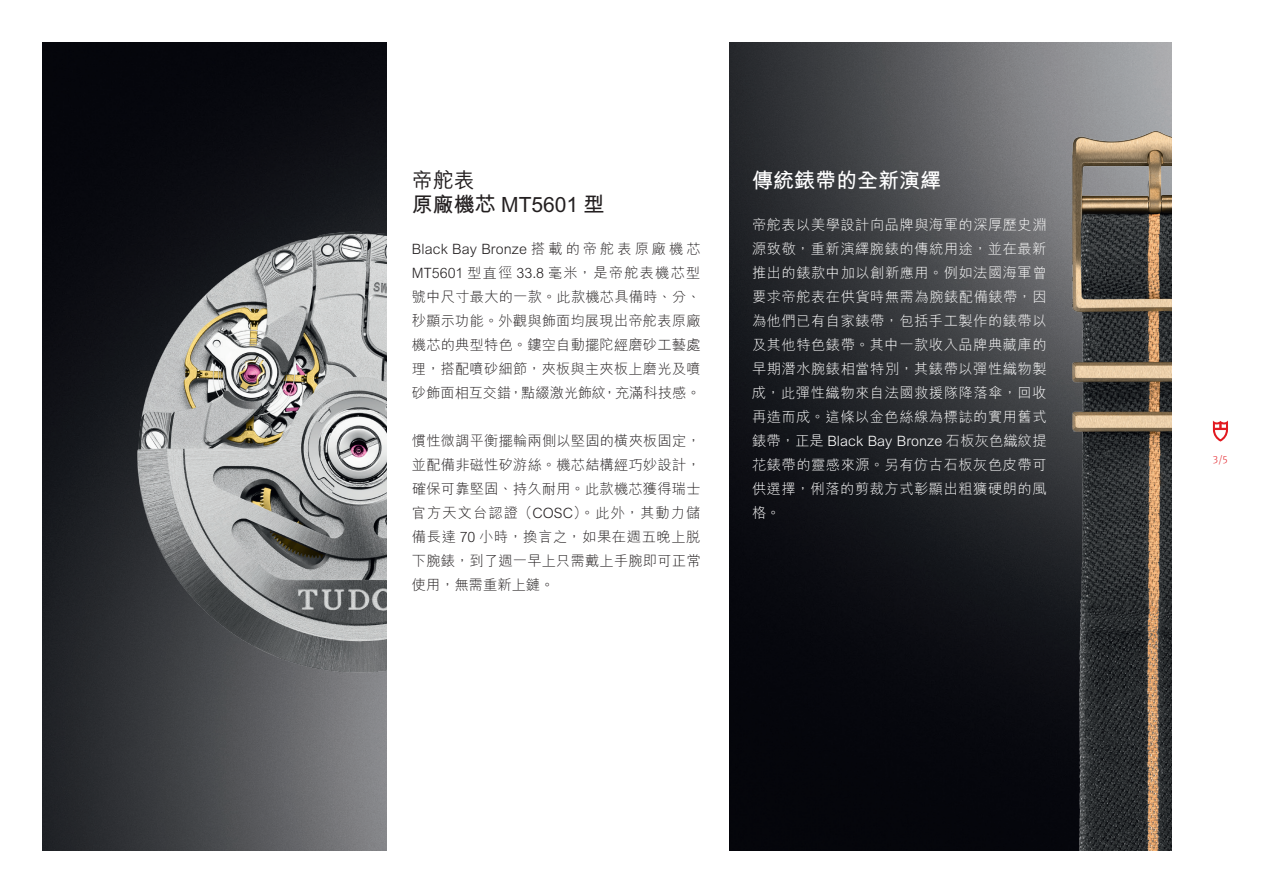
<style>
.page{position:relative;width:1263px;height:893px;background:#fff}
.page>*{position:absolute;margin:0;border:0;box-sizing:border-box;transform-origin:0 0}
.Manifesto{font:700 21px "M Hei HK";color:#231f20}
.Manifesto-2{font:700 21px "M Hei HK";color:#fff}
.Manifesto-3{font:500 21px "M Hei HK";color:#231f20}
.Body_TC{font:300 14.25px/24px "M Hei HK";letter-spacing:.015em;color:#231f20;text-align:justify}
.Body_TC-2{font:300 14.25px/24px "M Hei HK";letter-spacing:.035em;color:#fff;text-align:justify}
.t1{font:300 10.5px "Meta Pro";color:#e21a21}
</style>
<div class="page">
<img style="left:730px;top:43px;width:441px;height:807px">
<img style="left:43px;top:43px;width:343px;height:807px">
<img style="left:75px;top:173px;width:311px;height:560px">
<img style="left:1039px;top:97px;width:132px;height:753px">
<svg style="left:1213px;top:421px;width:15px;height:21px"></svg>
<p class="Manifesto-3" style="left:412px;top:165px;width:64px">帝舵表</p>
<p class="Manifesto" style="left:412px;top:189px;width:194px">原廠機芯 MT5601 型</p>
<p class="Body_TC" style="left:412px;top:236px;width:290px">Black Bay Bronze 搭載的帝舵表原廠機芯MT5601 型直徑 33.8 毫米，是帝舵表機芯型號中尺寸最大的一款。此款機芯具備時、分、秒顯示功能。外觀與飾面均展現出帝舵表原廠機芯的典型特色。鏤空自動擺陀經磨砂工藝處理，搭配噴砂細節，夾板與主夾板上磨光及噴砂飾面相互交錯，點綴激光飾紋，充滿科技感。</p>
<p class="Body_TC" style="left:412px;top:428px;width:290px">慣性微調平衡擺輪兩側以堅固的橫夾板固定，並配備非磁性矽游絲。機芯結構經巧妙設計，確保可靠堅固、持久耐用。此款機芯獲得瑞士官方天文台認證（COSC）。此外，其動力儲備長達 70 小時，換言之，如果在週五晚上脫下腕錶，到了週一早上只需戴上手腕即可正常使用，無需重新上鏈。</p>
<p class="Manifesto-2" style="left:752px;top:165px;width:190px">傳統錶帶的全新演繹</p>
<p class="Body_TC-2" style="left:752px;top:212px;width:296px">帝舵表以美學設計向品牌與海軍的深厚歷史淵源致敬，重新演繹腕錶的傳統用途，並在最新推出的錶款中加以創新應用。例如法國海軍曾要求帝舵表在供貨時無需為腕錶配備錶帶，因為他們已有自家錶帶，包括手工製作的錶帶以及其他特色錶帶。其中一款收入品牌典藏庫的早期潛水腕錶相當特別，其錶帶以彈性織物製成，此彈性織物來自法國救援隊降落傘，回收再造而成。這條以金色絲線為標誌的實用舊式錶帶，正是 Black Bay Bronze 石板灰色織紋提花錶帶的靈感來源。另有仿古石板灰色皮帶可供選擇，俐落的剪裁方式彰顯出粗獷硬朗的風格。</p>
<p class="t1" style="left:1213px;top:451px;width:16px">3/5</p>
</div>
